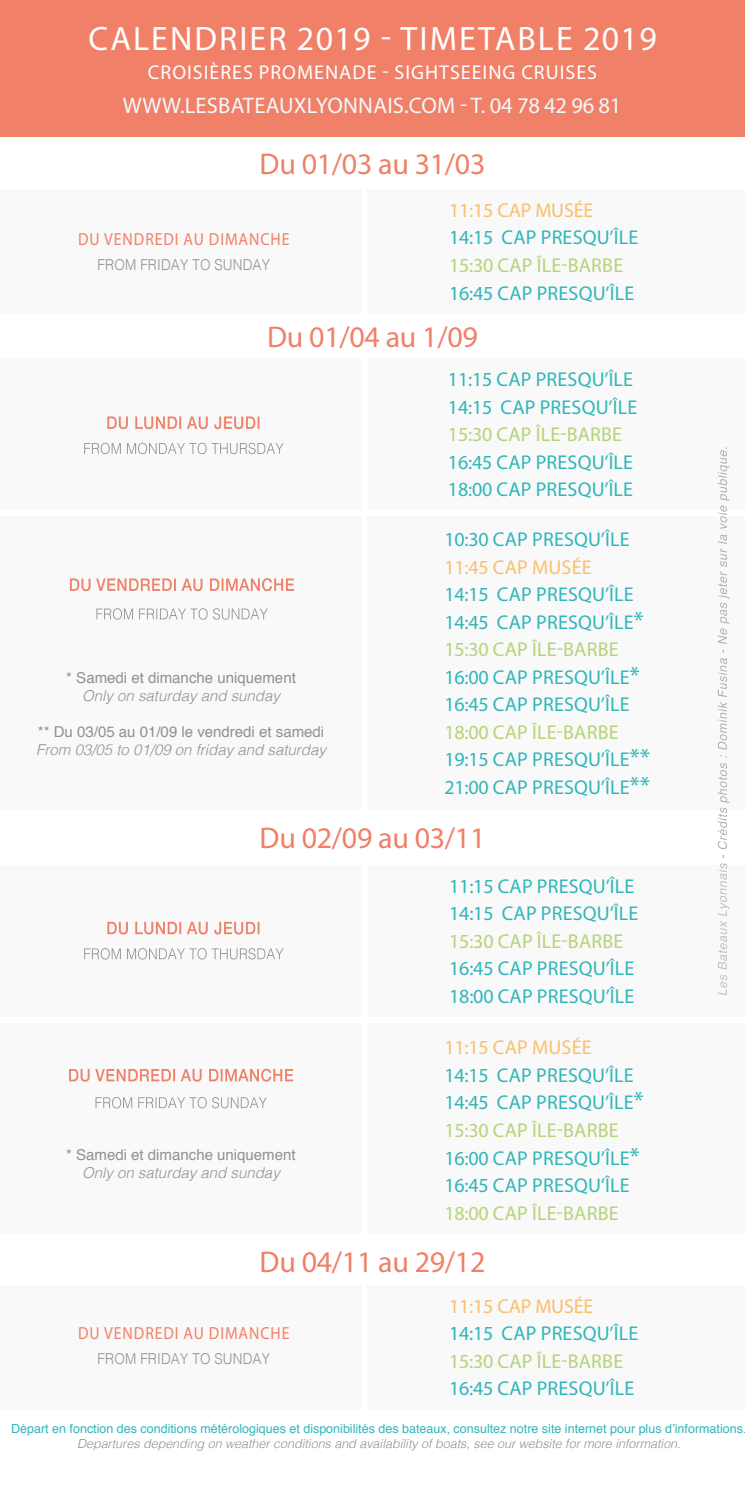
<style>
.page{position:relative;width:745px;height:1489px;background:#fff}
.page>*{position:absolute;margin:0;border:0;box-sizing:border-box;transform-origin:0 0}
.t1{font:34px "Myriad Pro";letter-spacing:.06em;color:#fff}
.t2{font:30px "Myriad Pro";letter-spacing:-.01em;color:#f08068}
.t3{font:22.5px "Myriad Pro";letter-spacing:.01em;color:#f1f9fb}
.t4{font:20px/27.5px "Myriad Pro";letter-spacing:.01em;color:#30b6ba}
.t5{font:20px "Myriad Pro";letter-spacing:.01em;color:#b6d378}
.t6{font:20px "Myriad Pro";letter-spacing:.05em;color:#fff}
.t7{font:20px "Myriad Pro";letter-spacing:-.01em;color:#fabf6e}
.t8{font:20px "Myriad Pro";letter-spacing:.01em;color:#fabf6e}
.t9{font:17.5px "Myriad Pro";letter-spacing:.06em;color:#f08068;scale:.9 1}
.t10{font:15px "Helvetica";color:#919191}
.t11{font:italic 300 15px "Helvetica";color:#919191}
.t12{font:300 15px "Helvetica";letter-spacing:.01em;color:#919191;scale:.9 1}
.t13{font:12.5px "Helvetica";color:#30b6ba}
.t14{font:italic 300 12.5px "Helvetica";color:#919191}
.s1{font-size:25px}
.s2{color:#b6d378}
</style>
<div class="page">
<div style="left:366px;top:516px;width:378px;height:294px;background:#f9f9f9"></div>
<div style="left:0;top:516px;width:361px;height:294px;background:#f9f9f9"></div>
<div style="left:367px;top:358px;width:377px;height:152px;background:#f9f9f9"></div>
<div style="left:0;top:358px;width:362px;height:152px;background:#f9f9f9"></div>
<div style="left:367px;top:190px;width:377px;height:123px;background:#f9f9f9"></div>
<div style="left:0;top:190px;width:362px;height:123px;background:#f9f9f9"></div>
<div style="left:0;top:0;width:744px;height:136px;background:#f08068"></div>
<svg style="left:717px;top:447px;width:12px;height:418px"></svg>
<svg style="left:84px;top:443px;width:199px;height:11px"></svg>
<svg style="left:107px;top:416px;width:152px;height:13px"></svg>
<svg style="left:96px;top:608px;width:171px;height:11px"></svg>
<svg style="left:70px;top:578px;width:224px;height:13px"></svg>
<div style="left:366px;top:1023px;width:378px;height:210px;background:#f9f9f9"></div>
<div style="left:0;top:1023px;width:361px;height:210px;background:#f9f9f9"></div>
<div style="left:367px;top:865px;width:377px;height:152px;background:#f9f9f9"></div>
<div style="left:0;top:865px;width:362px;height:152px;background:#f9f9f9"></div>
<svg style="left:84px;top:948px;width:199px;height:11px"></svg>
<svg style="left:107px;top:921px;width:152px;height:13px"></svg>
<svg style="left:95px;top:1097px;width:171px;height:11px"></svg>
<svg style="left:69px;top:1068px;width:224px;height:13px"></svg>
<div style="left:367px;top:1285px;width:377px;height:123px;background:#f9f9f9"></div>
<div style="left:0;top:1285px;width:362px;height:123px;background:#f9f9f9"></div>
<h1 class="t1" style="left:88px;top:18px;width:569px">CALENDRIER 2019 - TIMETABLE 2019</h1>
<p class="t6" style="left:148px;top:60px;width:450px">CROISIÈRES PROMENADE - SIGHTSEEING CRUISES</p>
<p class="t3" style="left:123px;top:91px;width:499px">WWW.LESBATEAUXLYONNAIS.COM - T. 04 78 42 96 81</p>
<h2 class="t2" style="left:259px;top:146px;width:227px">Du 01/03 au 31/03</h2>
<p class="t9" style="left:78px;top:228px;width:236px">DU VENDREDI AU DIMANCHE</p>
<p class="t12" style="left:97px;top:251px;width:193px">FROM FRIDAY TO SUNDAY</p>
<p class="t7" style="left:449px;top:198px;width:145px">11:15 CAP MUSÉE</p>
<p class="t4" style="left:449px;top:224px;width:190px">14:15 CAP PRESQU’ÎLE</p>
<p class="t5" style="left:449px;top:253px;width:175px">15:30 CAP ÎLE-BARBE</p>
<p class="t4" style="left:449px;top:279px;width:186px">16:45 CAP PRESQU’ÎLE</p>
<h2 class="t2" style="left:267px;top:318px;width:212px">Du 01/04 au 1/09</h2>
<p class="t10" style="left:66px;top:666px;width:231px">* Samedi et dimanche uniquement</p>
<p class="t11" style="left:82px;top:683px;width:199px">Only on saturday and sunday</p>
<p class="t10" style="left:38px;top:720px;width:287px">** Du 03/05 au 01/09 le vendredi et samedi</p>
<p class="t11" style="left:36px;top:737px;width:291px">From 03/05 to 01/09 on friday and saturday</p>
<p class="t4" style="left:447px;top:365px;width:190px">11:15 CAP PRESQU’ÎLE<br>14:15 CAP PRESQU’ÎLE</p>
<p class="t5" style="left:447px;top:422px;width:175px">15:30 CAP ÎLE-BARBE</p>
<p class="t4" style="left:447px;top:448px;width:186px">16:45 CAP PRESQU’ÎLE<br>18:00 CAP PRESQU’ÎLE</p>
<p class="t4" style="left:444px;top:525px;width:186px">10:30 CAP PRESQU’ÎLE</p>
<p class="t8" style="left:444px;top:554px;width:148px">11:45 CAP MUSÉE</p>
<p class="t4" style="left:444px;top:580px;width:201px">14:15 CAP PRESQU’ÎLE<br>14:45 CAP PRESQU’ÎLE<span class="s1">*<br></span><span class="s2">15:30 CAP ÎLE-BARBE<br></span>16:00 CAP PRESQU’ÎLE<span class="s1">*<br></span>16:45 CAP PRESQU’ÎLE</p>
<p class="t4" style="left:444px;top:718px;width:207px"><span class="s2">18:00 CAP ÎLE-BARBE<br></span>19:15 CAP PRESQU’ÎLE<span class="s1">**<br></span>21:00 CAP PRESQU’ÎLE<span class="s1">**</span></p>
<h2 class="t2" style="left:259px;top:819px;width:227px">Du 02/09 au 03/11</h2>
<p class="t10" style="left:66px;top:1142px;width:231px">* Samedi et dimanche uniquement</p>
<p class="t11" style="left:82px;top:1159px;width:199px">Only on saturday and sunday</p>
<p class="t4" style="left:449px;top:872px;width:190px">11:15 CAP PRESQU’ÎLE<br>14:15 CAP PRESQU’ÎLE</p>
<p class="t5" style="left:449px;top:928px;width:175px">15:30 CAP ÎLE-BARBE</p>
<p class="t4" style="left:449px;top:954px;width:186px">16:45 CAP PRESQU’ÎLE<br>18:00 CAP PRESQU’ÎLE</p>
<p class="t8" style="left:444px;top:1035px;width:148px">11:15 CAP MUSÉE</p>
<p class="t4" style="left:444px;top:1061px;width:201px">14:15 CAP PRESQU’ÎLE<br>14:45 CAP PRESQU’ÎLE<span class="s1">*<br></span><span class="s2">15:30 CAP ÎLE-BARBE<br></span>16:00 CAP PRESQU’ÎLE<span class="s1">*<br></span>16:45 CAP PRESQU’ÎLE</p>
<p class="t5" style="left:444px;top:1200px;width:175px">18:00 CAP ÎLE-BARBE</p>
<h2 class="t2" style="left:259px;top:1243px;width:227px">Du 04/11 au 29/12</h2>
<p class="t9" style="left:78px;top:1321px;width:236px">DU VENDREDI AU DIMANCHE</p>
<p class="t12" style="left:97px;top:1345px;width:193px">FROM FRIDAY TO SUNDAY</p>
<p class="t7" style="left:449px;top:1293px;width:145px">11:15 CAP MUSÉE</p>
<p class="t4" style="left:449px;top:1319px;width:190px">14:15 CAP PRESQU’ÎLE</p>
<p class="t5" style="left:449px;top:1348px;width:175px">15:30 CAP ÎLE-BARBE</p>
<p class="t4" style="left:449px;top:1374px;width:186px">16:45 CAP PRESQU’ÎLE</p>
<p class="t13" style="left:11px;top:1418px;width:736px">Départ en fonction des conditions métérologiques et disponibilités des bateaux, consultez notre site internet pour plus d’informations.</p>
<p class="t14" style="left:77px;top:1432px;width:604px">Departures depending on weather conditions and availability of boats, see our website for more information.</p>
</div>
